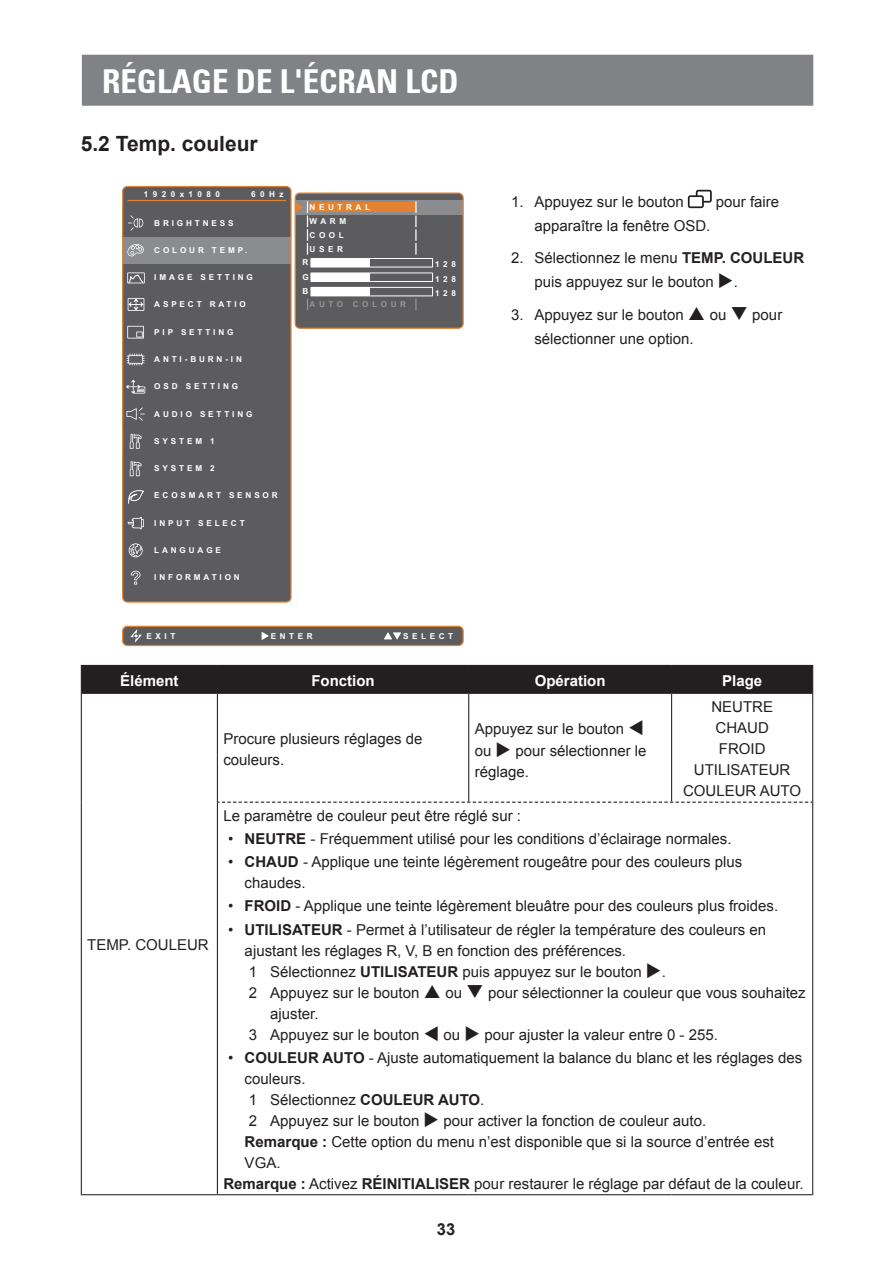
<style>
.page{position:relative;width:893px;height:1263px;background:#fff}
.page>*{position:absolute;margin:0;border:0;box-sizing:border-box;transform-origin:0 0}
.t1{font:700 condensed 33px "Univers 67";color:#fff}
.Head1_NonTOC{font:700 21px "Arial";color:#231f20}
.t2{font:700 16.5px "Arial";color:#231f20}
.Body{font:15px/21px "Arial";color:#231f20}
.Numbered_OSD{font:15px/24px "Arial";color:#231f20}
.Body-2{font:700 15px "Arial";color:#fff}
.t3{font:700 8.1px "Arial";letter-spacing:.35em;color:#fff}
.t4{font:700 8.1px/13.8px "Arial";letter-spacing:.44em;color:#fff}
.t5{font:700 8.1px "Arial";letter-spacing:.44em;color:#95969a}
.t6{font:700 8.1px "Arial";letter-spacing:.54em;color:#fff}
.s1{font-weight:700}
</style>
<div class="page">
<div style="left:82px;top:55px;width:731px;height:51px;background:#808285;border:2px solid #808285"></div>
<svg style="left:122px;top:186px;width:170px;height:417px;background:#636061"></svg>
<svg style="left:128px;top:215px;width:15px;height:16px"></svg>
<svg style="left:127px;top:244px;width:17px;height:13px"></svg>
<svg style="left:127px;top:517px;width:17px;height:12px"></svg>
<svg style="left:129px;top:543px;width:14px;height:14px"></svg>
<svg style="left:131px;top:571px;width:10px;height:14px"></svg>
<svg style="left:126px;top:380px;width:19px;height:14px"></svg>
<svg style="left:126px;top:407px;width:19px;height:14px"></svg>
<svg style="left:130px;top:461px;width:12px;height:15px"></svg>
<svg style="left:130px;top:434px;width:12px;height:15px"></svg>
<svg style="left:127px;top:326px;width:17px;height:13px"></svg>
<svg style="left:127px;top:354px;width:17px;height:11px"></svg>
<svg style="left:127px;top:272px;width:18px;height:12px"></svg>
<svg style="left:128px;top:298px;width:16px;height:13px"></svg>
<svg style="left:128px;top:488px;width:17px;height:16px"></svg>
<div style="left:123px;top:626px;width:340px;height:19px;background:#5c5c5f;border-radius:5px"></div>
<div style="left:122px;top:626px;width:342px;height:20px;border:1px solid #e38332;border-radius:5px"></div>
<svg style="left:130px;top:629px;width:12px;height:13px"></svg>
<svg style="left:384px;top:632px;width:17px;height:7px"></svg>
<svg style="left:262px;top:632px;width:7px;height:8px"></svg>
<div style="left:295px;top:193px;width:168px;height:135px;background:#5c5c5f;border-radius:5px"></div>
<div style="left:295px;top:200px;width:168px;height:15px;background:#8b8c8f"></div>
<div style="left:295px;top:192px;width:169px;height:137px;border:1px solid #e38332;border-radius:5px"></div>
<div style="left:309px;top:202px;width:106px;height:10px;background:#e38332"></div>
<div style="left:311px;top:258px;width:59px;height:9px;background:#fff"></div>
<div style="left:310px;top:258px;width:123px;height:9px;border:1px solid #fff"></div>
<div style="left:311px;top:273px;width:59px;height:8px;background:#fff"></div>
<div style="left:310px;top:272px;width:123px;height:10px;border:1px solid #fff"></div>
<div style="left:311px;top:287px;width:59px;height:9px;background:#fff"></div>
<div style="left:310px;top:287px;width:123px;height:9px;border:1px solid #fff"></div>
<svg style="left:295px;top:201px;width:13px;height:54px"></svg>
<svg style="left:415px;top:201px;width:2px;height:54px"></svg>
<svg style="left:415px;top:299px;width:2px;height:11px"></svg>
<svg style="left:688px;top:190px;width:24px;height:18px"></svg>
<div style="left:81px;top:665px;width:732px;height:28px;background:#231f20"></div>
<hr style="left:81px;top:693px;width:136px;height:1px;background:#231f20">
<hr style="left:81px;top:694px;width:1px;height:108px;background:#231f20">
<hr style="left:217px;top:693px;width:252px;height:1px;background:#231f20">
<hr style="left:217px;top:694px;width:1px;height:108px;background:#231f20">
<hr style="left:469px;top:693px;width:203px;height:1px;background:#231f20">
<hr style="left:468px;top:694px;width:1px;height:108px;background:#231f20">
<hr style="left:672px;top:693px;width:141px;height:1px;background:#231f20">
<hr style="left:671px;top:694px;width:1px;height:108px;background:#231f20">
<hr style="left:812px;top:694px;width:1px;height:108px;background:#231f20">
<hr style="left:81px;top:802px;width:1px;height:392px;background:#231f20">
<hr style="left:217px;top:802px;width:1px;height:392px;background:#231f20">
<hr style="left:812px;top:802px;width:1px;height:392px;background:#231f20">
<hr style="left:81px;top:1194px;width:136px;height:1px;background:#231f20">
<hr style="left:217px;top:1194px;width:252px;height:1px;background:#231f20">
<hr style="left:469px;top:1194px;width:203px;height:1px;background:#231f20">
<hr style="left:672px;top:1194px;width:141px;height:1px;background:#231f20">
<svg style="left:218px;top:802px;width:594px;height:1px"></svg>
<h1 class="t1" style="left:102px;top:61px;width:358px">RÉGLAGE DE L'ÉCRAN LCD</h1>
<p class="Head1_NonTOC" style="left:81px;top:130px;width:179px">5.2 Temp. couleur</p>
<p class="t6" style="left:144px;top:189px;width:78px">1920x1080</p>
<p class="t3" style="left:251px;top:189px;width:34px">60Hz</p>
<p class="t3" style="left:154px;top:217px;width:81px">BRIGHTNESS</p>
<p class="t3" style="left:154px;top:245px;width:94px">COLOUR TEMP.</p>
<p class="t3" style="left:154px;top:272px;width:100px">IMAGE SETTING</p>
<p class="t3" style="left:154px;top:299px;width:93px">ASPECT RATIO</p>
<p class="t3" style="left:154px;top:327px;width:81px">PIP SETTING</p>
<p class="t3" style="left:154px;top:354px;width:89px">ANTI-BURN-IN</p>
<p class="t3" style="left:154px;top:381px;width:85px">OSD SETTING</p>
<p class="t3" style="left:154px;top:408px;width:100px">AUDIO SETTING</p>
<p class="t3" style="left:154px;top:436px;width:62px">SYSTEM 1</p>
<p class="t3" style="left:154px;top:463px;width:62px">SYSTEM 2</p>
<p class="t3" style="left:154px;top:490px;width:125px">ECOSMART SENSOR</p>
<p class="t3" style="left:154px;top:517px;width:92px">INPUT SELECT</p>
<p class="t3" style="left:154px;top:545px;width:68px">LANGUAGE</p>
<p class="t3" style="left:154px;top:572px;width:87px">INFORMATION</p>
<p class="t4" style="left:310px;top:201px;width:62px">NEUTRAL<br>WARM<br>COOL<br>USER</p>
<p class="t3" style="left:303px;top:257px;width:7px">R</p>
<p class="t3" style="left:435px;top:259px;width:22px">128</p>
<p class="t3" style="left:303px;top:272px;width:8px">G</p>
<p class="t3" style="left:435px;top:273px;width:22px">128</p>
<p class="t3" style="left:303px;top:286px;width:7px">B</p>
<p class="t3" style="left:435px;top:288px;width:22px">128</p>
<p class="t5" style="left:310px;top:299px;width:98px">AUTO COLOUR</p>
<p class="t3" style="left:146px;top:631px;width:30px">EXIT</p>
<p class="t3" style="left:271px;top:631px;width:44px">ENTER</p>
<p class="t3" style="left:403px;top:631px;width:52px">SELECT</p>
<p class="Numbered_OSD" style="left:511px;top:190px;width:174px">1. Appuyez sur le bouton</p>
<p class="Numbered_OSD" style="left:716px;top:190px;width:65px">pour faire</p>
<p class="Numbered_OSD" style="left:534px;top:214px;width:177px">apparaître la fenêtre OSD.</p>
<p class="Numbered_OSD" style="left:534px;top:246px;width:271px;text-indent:-23px">2. Sélectionnez le menu <span class="s1">TEMP. COULEUR </span>puis appuyez sur le bouton ◆.</p>
<p class="Numbered_OSD" style="left:511px;top:303px;width:174px">3. Appuyez sur le bouton</p>
<p class="Numbered_OSD" style="left:710px;top:303px;width:74px">ou ❑ pour</p>
<p class="Numbered_OSD" style="left:534px;top:327px;width:161px">sélectionner une option.</p>
<p class="Body-2" style="left:120px;top:670px;width:60px">Élément</p>
<p class="Body-2" style="left:311px;top:670px;width:65px">Fonction</p>
<p class="Body-2" style="left:535px;top:670px;width:72px">Opération</p>
<p class="Body-2" style="left:722px;top:670px;width:42px">Plage</p>
<p class="Body" style="left:87px;top:935px;width:123px">TEMP. COULEUR</p>
<p class="Body" style="left:223px;top:728px;width:201px">Procure plusieurs réglages de couleurs.</p>
<p class="Body" style="left:475px;top:719px;width:173px">Appuyez sur le bouton ▼ ou ◆ pour sélectionner le réglage.</p>
<p class="Body" style="left:711px;top:696px;width:63px">NEUTRE</p>
<p class="Body" style="left:715px;top:717px;width:55px">CHAUD</p>
<p class="Body" style="left:719px;top:738px;width:48px">FROID</p>
<p class="Body" style="left:694px;top:759px;width:98px">UTILISATEUR</p>
<p class="Body" style="left:683px;top:780px;width:120px">COULEUR AUTO</p>
<p class="Body" style="left:223px;top:805px;width:299px">Le paramètre de couleur peut être réglé sur :</p>
<p class="Body" style="left:228px;top:828px;width:505px">• <span class="s1">NEUTRE</span> - Fréquemment utilisé pour les conditions d’éclairage normales.</p>
<p class="Body" style="left:245px;top:852px;width:499px;text-indent:-16px">• <span class="s1">CHAUD</span> - Applique une teinte légèrement rougeâtre pour des couleurs plus chaudes.</p>
<p class="Body" style="left:228px;top:896px;width:552px">• <span class="s1">FROID</span> - Applique une teinte légèrement bleuâtre pour des couleurs plus froides.</p>
<p class="Body" style="left:245px;top:919px;width:523px;text-indent:-16px">• <span class="s1">UTILISATEUR</span> - Permet à l’utilisateur de régler la température des couleurs en ajustant les réglages R, V, B en fonction des préférences.</p>
<p class="Body" style="left:249px;top:961px;width:418px">1 Sélectionnez <span class="s1">UTILISATEUR</span> puis appuyez sur le bouton ◆.</p>
<p class="Body" style="left:249px;top:982px;width:172px">2 Appuyez sur le bouton</p>
<p class="Body" style="left:445px;top:982px;width:362px">ou ❑ pour sélectionner la couleur que vous souhaitez</p>
<p class="Body" style="left:270px;top:1003px;width:50px">ajuster.</p>
<p class="Body" style="left:249px;top:1024px;width:471px">3 Appuyez sur le bouton ▼ ou ◆ pour ajuster la valeur entre 0 - 255.</p>
<p class="Body" style="left:245px;top:1047px;width:559px;text-indent:-16px">• <span class="s1">COULEUR AUTO</span> - Ajuste automatiquement la balance du blanc et les réglages des couleurs.</p>
<p class="Body" style="left:249px;top:1089px;width:237px">1 Sélectionnez <span class="s1">COULEUR AUTO</span>.</p>
<p class="Body" style="left:249px;top:1110px;width:459px">2 Appuyez sur le bouton ◆ pour activer la fonction de couleur auto.</p>
<p class="Body" style="left:245px;top:1131px;width:531px"><span class="s1">Remarque :</span> Cette option du menu n’est disponible que si la source d’entrée est<br>VGA.</p>
<p class="Body" style="left:223px;top:1173px;width:582px"><span class="s1">Remarque :</span> Activez <span class="s1">RÉINITIALISER</span> pour restaurer le réglage par défaut de la couleur.</p>
<p class="t2" style="left:437px;top:1218px;width:20px">33</p>
</div>
